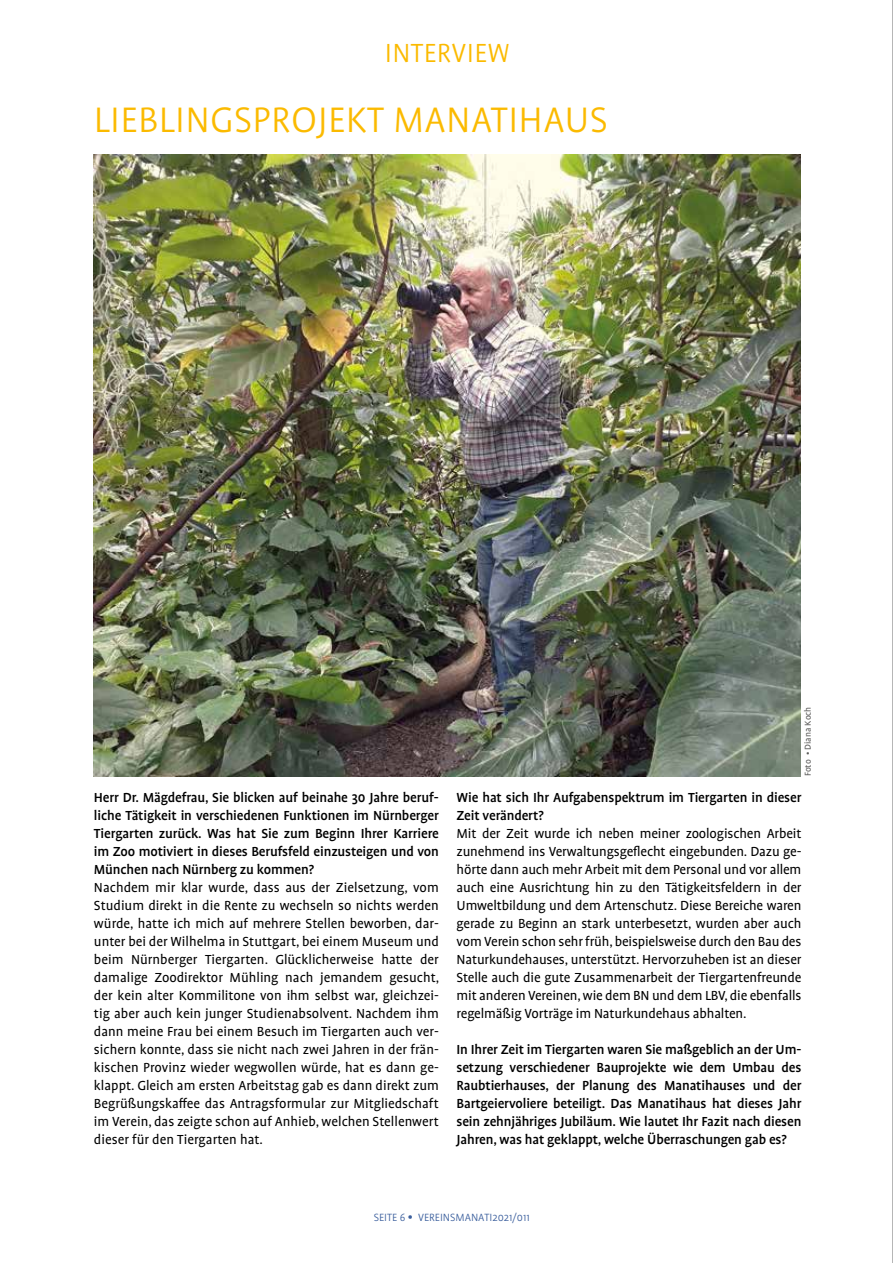
<style>
.page{position:relative;width:893px;height:1263px;background:#fff}
.page>*{position:absolute;margin:0;border:0;box-sizing:border-box;transform-origin:0 0}
.t1{font:300 40.5px "Profile OT";letter-spacing:.01em;color:#fbba00}
.t2{font:300 30px "Profile OT";letter-spacing:.01em;color:#fbba00}
.t3{font:15px/18px "Profile OT";letter-spacing:-.01em;color:#000;text-align:justify}
.t4{font:500 15px/18px "Profile OT";letter-spacing:-.01em;color:#000;text-align:justify}
.t5{font:300 12px "Profile";color:#3b5f9d}
.t6{font:9.75px "Profile OT";color:#575756}
.s1{font-family:"OFL Goudy St M";font-weight:400}
</style>
<div class="page">
<hr style="left:892px;top:0;width:1px;height:1263px;background:#706f6f">
<img style="left:94px;top:154px;width:706px;height:622px">
<h2 class="t2" style="left:385px;top:37px;width:127px">INTERVIEW</h2>
<h1 class="t1" style="left:94px;top:99px;width:516px">LIEBLINGSPROJEKT MANATIHAUS</h1>
<p class="t6" style="left:803px;top:776px;width:71px;rotate:-90deg">Foto • Diana Koch</p>
<p class="t4" style="left:94px;top:790px;width:346px">Herr Dr. Mägdefrau, Sie blicken auf beinahe 30 Jahre beruf&shy;liche Tätigkeit in verschiedenen Funktionen im Nürnberger Tiergarten zurück. Was hat Sie zum Beginn Ihrer Karriere im Zoo motiviert in dieses Berufsfeld einzusteigen und von München nach Nürnberg zu kommen?</p>
<p class="t3" style="left:94px;top:880px;width:347px">Nachdem mir klar wurde, dass aus der Zielsetzung, vom Studium direkt in die Rente zu wechseln so nichts werden würde, hatte ich mich auf mehrere Stellen beworben, dar&shy;unter bei der Wilhelma in Stuttgart, bei einem Museum und beim Nürnberger Tiergarten. Glücklicherweise hatte der damalige Zoodirektor Mühling nach jemandem gesucht, der kein alter Kommilitone von ihm selbst war, gleichzei&shy;tig aber auch kein junger Studienabsolvent. Nachdem ihm dann meine Frau bei einem Besuch im Tiergarten auch ver&shy;sichern konnte, dass sie nicht nach zwei Jahren in der frän&shy;kischen Provinz wieder wegwollen würde, hat es dann ge&shy;klappt. Gleich am ersten Arbeitstag gab es dann direkt zum Begrüßungskaffee das Antragsformular zur Mitgliedschaft im Verein, das zeigte schon auf Anhieb, welchen Stellenwert dieser für den Tiergarten hat.</p>
<p class="t4" style="left:457px;top:790px;width:346px">Wie hat sich Ihr Aufgabenspektrum im Tiergarten in dieser<br>Zeit verändert?</p>
<p class="t3" style="left:457px;top:826px;width:346px">Mit der Zeit wurde ich neben meiner zoologischen Arbeit zunehmend ins Verwaltungsgeflecht eingebunden. Dazu ge&shy;hörte dann auch mehr Arbeit mit dem Personal und vor allem auch eine Ausrichtung hin zu den Tätigkeitsfeldern in der Umweltbildung und dem Artenschutz. Diese Bereiche waren gerade zu Beginn an stark unterbesetzt, wurden aber auch vom Verein schon sehr früh, beispielsweise durch den Bau des Naturkundehauses, unterstützt. Hervorzuheben ist an dieser Stelle auch die gute Zusammenarbeit der Tiergartenfreunde mit anderen Vereinen, wie dem BN und dem LBV, die ebenfalls regelmäßig Vorträge im Naturkundehaus abhalten.</p>
<p class="t4" style="left:457px;top:1042px;width:346px">In Ihrer Zeit im Tiergarten waren Sie maßgeblich an der Um&shy;setzung verschiedener Bauprojekte wie dem Umbau des Raubtierhauses, der Planung des Manatihauses und der Bartgeiervoliere beteiligt. Das Manatihaus hat dieses Jahr sein zehnjähriges Jubiläum. Wie lautet Ihr Fazit nach diesen Jahren, was hat geklappt, welche Überraschungen gab es?</p>
<p class="t5" style="left:374px;top:1211px;width:158px">SEITE 6 <span class="s1">•</span> VEREINSMANATI2021/011</p>
</div>
